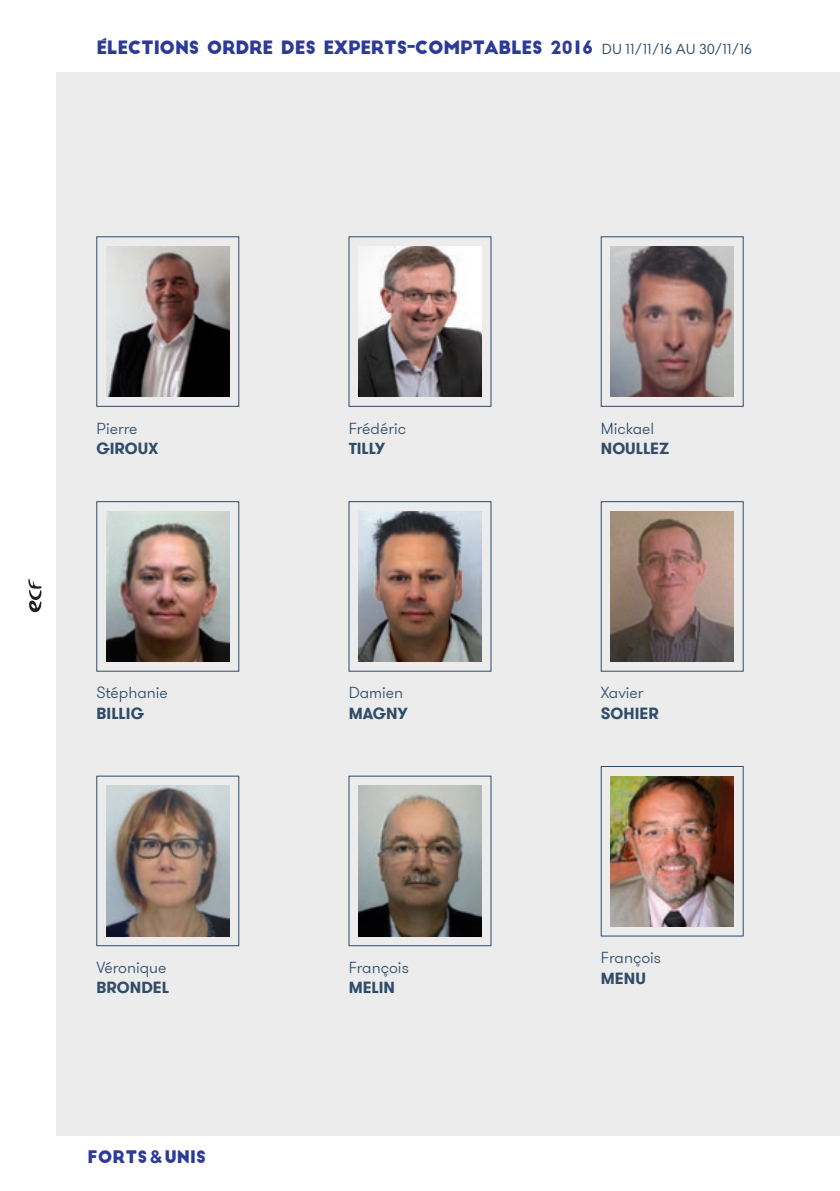
<style>
.page{position:relative;width:840px;height:1191px;background:#fff}
.page>*{position:absolute;margin:0;border:0;box-sizing:border-box;transform-origin:0 0}
.t1{font:18px "Big John";letter-spacing:-.02em;color:#2b3b97}
.t2{font:17px "Big John";color:#2b3b97}
.PRÉNOMS{font:300 16px "GT Walsheim";color:#2f4c69}
.NOMS{font:700 16px "GT Walsheim";color:#2f4c69}
.s1{font-family:"BIGJOHNACCENT"}
.s2{font-family:"Proba Pro";font-size:14.6px;color:#2f4c69}
.s3{font-family:"Brandon Grotesque";font-weight:900;font-size:18px}
</style>
<div class="page">
<div style="left:57px;top:72px;width:782px;height:1064px;background:#ececec"></div>
<svg style="left:96px;top:236px;width:143px;height:171px"></svg>
<svg style="left:348px;top:236px;width:143px;height:171px"></svg>
<svg style="left:600px;top:236px;width:143px;height:171px"></svg>
<img style="left:96px;top:501px;width:143px;height:171px">
<img style="left:348px;top:501px;width:143px;height:171px">
<svg style="left:600px;top:501px;width:143px;height:171px"></svg>
<img style="left:600px;top:766px;width:143px;height:170px">
<svg style="left:96px;top:775px;width:143px;height:171px"></svg>
<svg style="left:348px;top:775px;width:143px;height:171px"></svg>
<svg style="left:28px;top:579px;width:14px;height:33px"></svg>
<p class="t1" style="left:96px;top:40px;width:656px"><span class="s1">É</span>LECTIONS ORDRE DES EXPERTS-COMPTABLES 2016 <span class="s2">DU 11/11/16 AU 30/11/16</span></p>
<p class="PRÉNOMS" style="left:96px;top:418px;width:42px">Pierre</p>
<p class="NOMS" style="left:96px;top:438px;width:63px">GIROUX</p>
<p class="PRÉNOMS" style="left:348px;top:418px;width:59px">Frédéric</p>
<p class="NOMS" style="left:348px;top:438px;width:38px">TILLY</p>
<p class="PRÉNOMS" style="left:600px;top:418px;width:55px">Mickael</p>
<p class="NOMS" style="left:600px;top:438px;width:70px">NOULLEZ</p>
<p class="PRÉNOMS" style="left:96px;top:683px;width:73px">Stéphanie</p>
<p class="NOMS" style="left:96px;top:702px;width:49px">BILLIG</p>
<p class="PRÉNOMS" style="left:348px;top:683px;width:56px">Damien</p>
<p class="NOMS" style="left:348px;top:702px;width:61px">MAGNY</p>
<p class="PRÉNOMS" style="left:600px;top:683px;width:44px">Xavier</p>
<p class="NOMS" style="left:600px;top:702px;width:59px">SOHIER</p>
<p class="PRÉNOMS" style="left:96px;top:957px;width:71px">Véronique</p>
<p class="NOMS" style="left:96px;top:977px;width:74px">BRONDEL</p>
<p class="PRÉNOMS" style="left:348px;top:957px;width:62px">François</p>
<p class="NOMS" style="left:348px;top:977px;width:48px">MELIN</p>
<p class="PRÉNOMS" style="left:600px;top:947px;width:62px">François</p>
<p class="NOMS" style="left:600px;top:967px;width:46px">MENU</p>
<p class="t2" style="left:87px;top:1149px;width:120px">FORTS<span class="s3">&amp;</span>UNIS</p>
</div>
